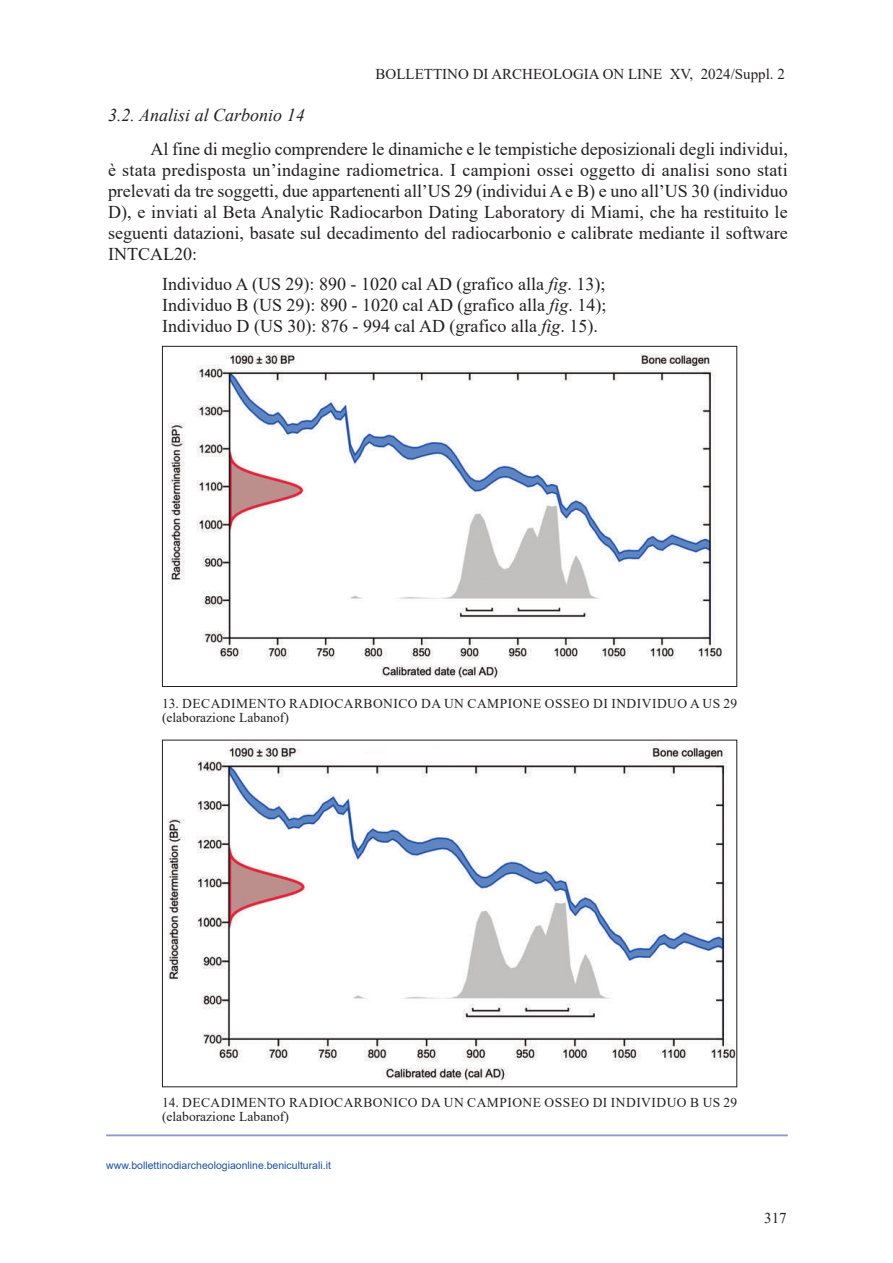
<style>
.page{position:relative;width:893px;height:1263px;background:#fff}
.page>*{position:absolute;margin:0;border:0;box-sizing:border-box;transform-origin:0 0}
.t1{font:18px/21px "Times New Roman";color:#231f20;text-align:justify}
.t2{font:italic 18px "Times New Roman";color:#231f20}
.t3{font:15px "Times New Roman";color:#231f20}
.t4{font:13.5px/13.5px "Times New Roman";letter-spacing:.035em;color:#231f20}
.t5{font:10.5px "Arial";color:#1e51a3}
.s1{font-style:italic}
</style>
<div class="page">
<hr style="left:106px;top:1135px;width:682px;height:1px;background:#8e99cd">
<img style="left:168px;top:353px;width:554px;height:326px">
<img style="left:168px;top:744px;width:567px;height:338px">
<p class="t3" style="left:376px;top:65px;width:411px">BOLLETTINO DI ARCHEOLOGIA ON LINE XV, 2024/Suppl. 2</p>
<p class="t2" style="left:108px;top:105px;width:198px">3.2. Analisi al Carbonio 14</p>
<p class="t1" style="left:108px;top:138px;width:681px;text-indent:43px">Al fine di meglio comprendere le dinamiche e le tempistiche deposizionali degli individui, è stata predisposta un’indagine radiometrica. I campioni ossei oggetto di analisi sono stati prelevati da tre soggetti, due appartenenti all’US 29 (individui A e B) e uno all’US 30 (individuo D), e inviati al Beta Analytic Radiocarbon Dating Laboratory di Miami, che ha restituito le seguenti datazioni, basate sul decadimento del radiocarbonio e calibrate mediante il software INTCAL20:</p>
<p class="t1" style="left:162px;top:273px;width:446px">Individuo A (US 29): 890 - 1020 cal AD (grafico alla <span class="s1">fig</span>. 13); Individuo B (US 29): 890 - 1020 cal AD (grafico alla <span class="s1">fig</span>. 14); Individuo D (US 30): 876 - 994 cal AD (grafico alla <span class="s1">fig</span>. 15).</p>
<p class="t4" style="left:162px;top:697px;width:577px">13. DECADIMENTO RADIOCARBONICO DA UN CAMPIONE OSSEO DI INDIVIDUO A US 29 (elaborazione Labanof)</p>
<p class="t4" style="left:162px;top:1096px;width:577px">14. DECADIMENTO RADIOCARBONICO DA UN CAMPIONE OSSEO DI INDIVIDUO B US 29 (elaborazione Labanof)</p>
<p class="t5" style="left:106px;top:1159px;width:226px">www.bollettinodiarcheologiaonline.beniculturali.it</p>
<p class="t3" style="left:764px;top:1209px;width:24px">317</p>
</div>
